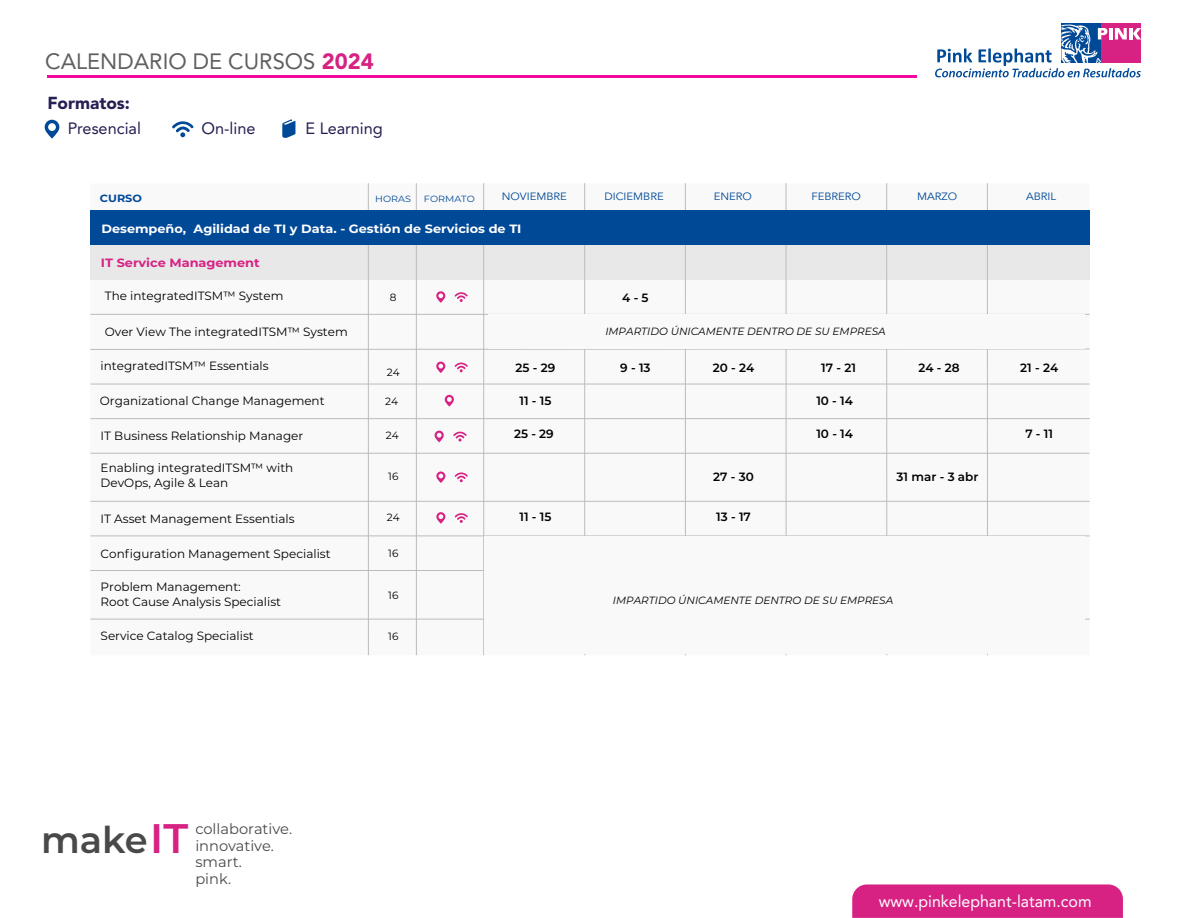
<style>
.page{position:relative;width:1188px;height:918px;background:#fff}
.page>*{position:absolute;margin:0;border:0;box-sizing:border-box;transform-origin:0 0}
.t1{font:600 36.9px "Montserrat";color:#494949}
.t2{font:22.05px "Avenir LT Std";color:#606060}
.t3{font:900 17.25px "Avenir LT Std";color:#251f52}
.t4{font:16.5px "Avenir LT Std";color:#fff}
.t5{font:16.35px "Avenir LT Std";color:#251f52}
.t6{font:14.7px/16.8px "Montserrat";color:#494949}
.t7{font:12px/14.4px "Montserrat";color:#000}
.t8{font:600 12px "Montserrat";color:#000}
.t9{font:700 12px "Montserrat";color:#fff;scale:1.07 1}
.t10{font:700 12px "Montserrat";color:#d72284;scale:1.07 1}
.t11{font:italic 10.5px "Montserrat";color:#000}
.t12{font:10.5px "Avenir LT Std";color:#004997;scale:1.07 1}
.t13{font:10.5px "Montserrat";color:#000}
.t14{font:700 10.5px "Montserrat";color:#004997;scale:1.07 1}
.t15{font:9px "Montserrat";color:#004997;scale:1.07 1}
.s1{font-weight:900;color:#d72284}
.s2{font-size:41.25px;color:#d72284}
</style>
<div class="page">
<div style="left:1101px;top:23px;width:40px;height:40px;background:#d72284"></div>
<svg style="left:1061px;top:23px;width:40px;height:2px"></svg>
<svg style="left:935px;top:25px;width:206px;height:52px"></svg>
<hr style="left:47px;top:75px;width:870px;height:3px;background:#f408a0">
<svg style="left:852px;top:884px;width:271px;height:34px;background:#d82887"></svg>
<svg style="left:172px;top:121px;width:22px;height:16px"></svg>
<svg style="left:45px;top:120px;width:14px;height:19px"></svg>
<svg style="left:282px;top:119px;width:13px;height:19px"></svg>
<div style="left:90px;top:184px;width:1000px;height:471px;background:#f9f9f9"></div>
<div style="left:90px;top:245px;width:1000px;height:35px;background:#e8e8e8"></div>
<hr style="left:90px;top:384px;width:1000px;height:1px;background:#bcbcbc">
<svg style="left:90px;top:348px;width:1000px;height:2px"></svg>
<hr style="left:90px;top:314px;width:1000px;height:1px;background:#bcbcbc">
<hr style="left:90px;top:501px;width:1000px;height:1px;background:#bcbcbc">
<hr style="left:90px;top:418px;width:1000px;height:1px;background:#bcbcbc">
<hr style="left:90px;top:453px;width:1000px;height:1px;background:#bcbcbc">
<hr style="left:90px;top:570px;width:394px;height:1px;background:#bcbcbc">
<hr style="left:416px;top:183px;width:1px;height:472px;background:#bcbcbc">
<hr style="left:483px;top:183px;width:1px;height:472px;background:#bcbcbc">
<hr style="left:584px;top:183px;width:1px;height:472px;background:#bcbcbc">
<hr style="left:685px;top:183px;width:1px;height:472px;background:#bcbcbc">
<hr style="left:786px;top:183px;width:1px;height:472px;background:#bcbcbc">
<hr style="left:886px;top:183px;width:1px;height:472px;background:#bcbcbc">
<hr style="left:987px;top:183px;width:1px;height:472px;background:#bcbcbc">
<hr style="left:368px;top:183px;width:1px;height:472px;background:#bcbcbc">
<hr style="left:90px;top:619px;width:1000px;height:1px;background:#bcbcbc">
<hr style="left:90px;top:536px;width:1000px;height:1px;background:#bcbcbc">
<div style="left:90px;top:211px;width:1000px;height:34px;background:#004997"></div>
<div style="left:484px;top:537px;width:601px;height:117px;background:#f9f9f9"></div>
<div style="left:488px;top:315px;width:597px;height:34px;background:#f9f9f9"></div>
<svg style="left:455px;top:363px;width:13px;height:9px"></svg>
<svg style="left:436px;top:362px;width:9px;height:11px"></svg>
<svg style="left:455px;top:292px;width:13px;height:10px"></svg>
<svg style="left:436px;top:291px;width:9px;height:12px"></svg>
<svg style="left:455px;top:472px;width:13px;height:10px"></svg>
<svg style="left:436px;top:471px;width:9px;height:12px"></svg>
<svg style="left:455px;top:513px;width:13px;height:10px"></svg>
<svg style="left:436px;top:512px;width:9px;height:12px"></svg>
<svg style="left:453px;top:432px;width:14px;height:10px"></svg>
<svg style="left:435px;top:431px;width:9px;height:11px"></svg>
<svg style="left:445px;top:395px;width:9px;height:12px"></svg>
<h2 class="t2" style="left:45px;top:49px;width:330px">CALENDARIO DE CURSOS <span class="s1">2024</span></h2>
<h3 class="t3" style="left:47px;top:92px;width:84px">Formatos:</h3>
<h3 class="t5" style="left:68px;top:118px;width:75px">Presencial</h3>
<h3 class="t5" style="left:202px;top:118px;width:56px">On-line</h3>
<h3 class="t5" style="left:306px;top:118px;width:79px">E Learning</h3>
<p class="t14" style="left:100px;top:191px;width:41px">CURSO</p>
<p class="t15" style="left:375px;top:193px;width:35px">HORAS</p>
<p class="t15" style="left:424px;top:193px;width:49px">FORMATO</p>
<p class="t12" style="left:502px;top:191px;width:62px">NOVIEMBRE</p>
<p class="t12" style="left:604px;top:191px;width:57px">DICIEMBRE</p>
<p class="t12" style="left:714px;top:191px;width:37px">ENERO</p>
<p class="t12" style="left:811px;top:191px;width:48px">FEBRERO</p>
<p class="t12" style="left:917px;top:191px;width:39px">MARZO</p>
<p class="t12" style="left:1026px;top:191px;width:30px">ABRIL</p>
<p class="t9" style="left:101px;top:220px;width:394px">Desempeño, Agilidad de TI y Data. - Gestión de Servicios de TI</p>
<p class="t10" style="left:101px;top:254px;width:150px">IT Service Management</p>
<p class="t7" style="left:105px;top:288px;width:180px">The integratedITSM™ System</p>
<p class="t7" style="left:105px;top:324px;width:244px">Over View The integratedITSM™ System</p>
<p class="t7" style="left:101px;top:358px;width:170px">integratedITSM™ Essentials</p>
<p class="t7" style="left:100px;top:394px;width:226px">Organizational Change Management</p>
<p class="t7" style="left:101px;top:428px;width:204px">IT Business Relationship Manager</p>
<p class="t7" style="left:101px;top:461px;width:194px">Enabling integratedITSM™ with<br>DevOps, Agile &amp; Lean</p>
<p class="t13" style="left:390px;top:290px;width:8px">8</p>
<p class="t13" style="left:387px;top:366px;width:14px">24</p>
<p class="t13" style="left:385px;top:395px;width:14px">24</p>
<p class="t13" style="left:386px;top:428px;width:14px">24</p>
<p class="t13" style="left:388px;top:469px;width:12px">16</p>
<p class="t7" style="left:101px;top:511px;width:196px">IT Asset Management Essentials</p>
<p class="t13" style="left:387px;top:510px;width:14px">24</p>
<p class="t7" style="left:101px;top:546px;width:231px">Configuration Management Specialist</p>
<p class="t13" style="left:388px;top:546px;width:12px">16</p>
<p class="t7" style="left:101px;top:580px;width:182px">Problem Management:<br>Root Cause Analysis Specialist</p>
<p class="t13" style="left:388px;top:588px;width:12px">16</p>
<p class="t7" style="left:101px;top:628px;width:155px">Service Catalog Specialist</p>
<p class="t13" style="left:388px;top:629px;width:12px">16</p>
<h1 class="t1" style="left:41px;top:814px;width:149px">make<span class="s2">IT</span></h1>
<p class="t6" style="left:195px;top:820px;width:98px">collaborative. innovative. smart.<br>pink.</p>
<p class="t8" style="left:622px;top:289px;width:28px">4 - 5</p>
<p class="t11" style="left:605px;top:324px;width:282px">IMPARTIDO ÚNICAMENTE DENTRO DE SU EMPRESA</p>
<p class="t8" style="left:516px;top:360px;width:41px">25 - 29</p>
<p class="t8" style="left:620px;top:360px;width:32px">9 - 13</p>
<p class="t8" style="left:713px;top:360px;width:43px">20 - 24</p>
<p class="t8" style="left:821px;top:360px;width:36px">17 - 21</p>
<p class="t8" style="left:918px;top:360px;width:43px">24 - 28</p>
<p class="t8" style="left:1020px;top:360px;width:39px">21 - 24</p>
<p class="t8" style="left:816px;top:393px;width:38px">10 - 14</p>
<p class="t8" style="left:519px;top:393px;width:33px">11 - 15</p>
<p class="t8" style="left:514px;top:425px;width:41px">25 - 29</p>
<p class="t8" style="left:816px;top:425px;width:38px">10 - 14</p>
<p class="t8" style="left:1025px;top:425px;width:29px">7 - 11</p>
<p class="t8" style="left:713px;top:468px;width:42px">27 - 30</p>
<p class="t8" style="left:897px;top:468px;width:83px">31 mar - 3 abr</p>
<p class="t8" style="left:519px;top:509px;width:33px">11 - 15</p>
<p class="t8" style="left:716px;top:509px;width:36px">13 - 17</p>
<p class="t11" style="left:613px;top:593px;width:282px">IMPARTIDO ÚNICAMENTE DENTRO DE SU EMPRESA</p>
<h3 class="t4" style="left:879px;top:892px;width:214px">www.pinkelephant-latam.com</h3>
</div>
